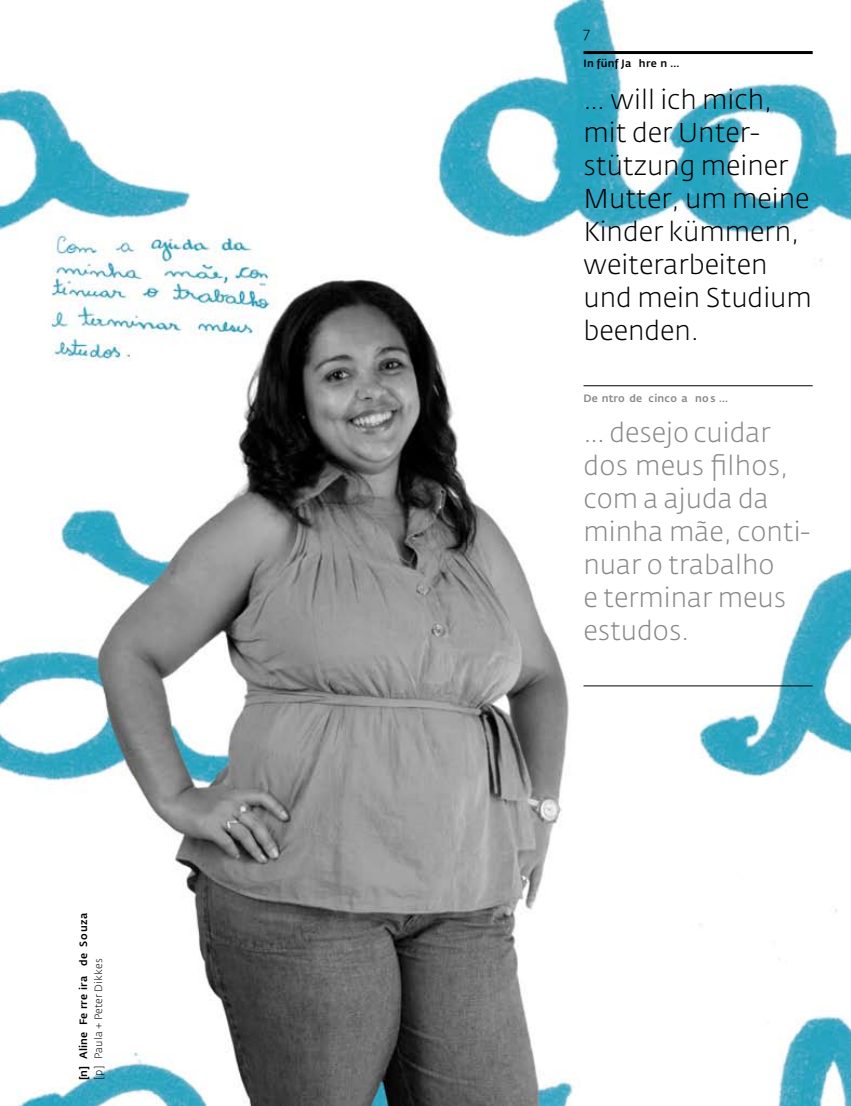
<style>
.page{position:relative;width:851px;height:1106px;background:#fff}
.page>*{position:absolute;margin:0;border:0;box-sizing:border-box;transform-origin:0 0}
.t1{font:300 27px/33px "Fedra Sans Std";color:#000}
.t2{font:300 27px/33px "Fedra Sans Std";color:#87888a}
.t3{font:300 15px "Fedra Sans Std";color:#000}
.t4{font:500 10.5px/15px "Fedra Sans Std";letter-spacing:.02em;color:#000}
.t5{font:500 10.5px "Fedra Sans Std";letter-spacing:.02em;color:#87888a}
.s1{font-weight:300}
</style>
<div class="page">
<img style="left:0;top:0;width:850px;height:1106px">
<hr style="left:583px;top:51px;width:229px;height:3px;background:#000">
<hr style="left:583px;top:385px;width:229px;height:1px;background:#000">
<hr style="left:583px;top:685px;width:229px;height:1px;background:#000">
<p class="t4" style="left:76px;top:1080px;width:169px;rotate:-90deg">[n] Aline Fe rre ira de So uza <span class="s1">[p] Paula + Peter Dikkes</span></p>
<p class="t3" style="left:583px;top:24px;width:8px">7</p>
<p class="t4" style="left:583px;top:56px;width:98px">In fünf Ja hre n …</p>
<p class="t1" style="left:583px;top:83px;width:230px">… will ich mich, mit der Unter&shy;stützung meiner<br>Mutter, um meine<br>Kinder kümmern, weiterarbeiten und mein Studium beenden.</p>
<p class="t5" style="left:583px;top:391px;width:146px">De ntro de cinco a no s …</p>
<p class="t2" style="left:583px;top:416px;width:228px">… desejo cuidar dos meus filhos, com a ajuda da minha mãe, conti&shy;nuar o trabalho<br>e terminar meus estudos.</p>
</div>
